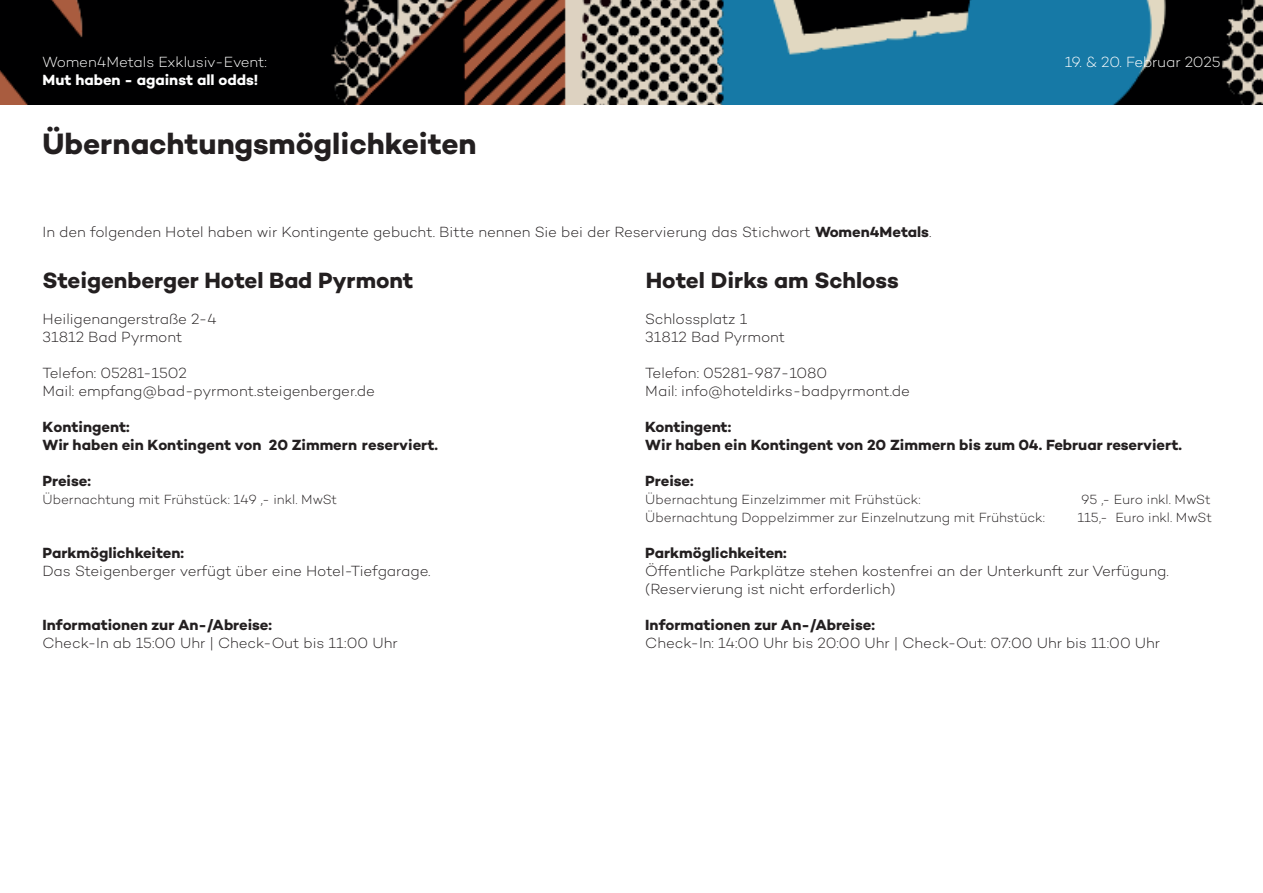
<style>
.page{position:relative;width:1263px;height:893px;background:#fff}
.page>*{position:absolute;margin:0;border:0;box-sizing:border-box;transform-origin:0 0}
.t1{font:700 30px "Campton";letter-spacing:-.005em;color:#231f20}
.t2{font:700 22.5px "Campton";letter-spacing:-.005em;color:#231f20}
.t3{font:300 15px/18px "Campton";letter-spacing:-.005em;color:#231f20}
.t4{font:700 15px/18px "Campton";color:#231f20}
.t5{font:300 15px "Campton";letter-spacing:-.01em;color:#fff}
.t6{font:700 15px "Campton";color:#fff}
.t7{font:300 13.5px "Campton";color:#231f20}
.s1{font-weight:700}
</style>
<div class="page">
<img style="left:0;top:0;width:1263px;height:104px">
<p class="t5" style="left:43px;top:52px;width:226px">Women4Metals Exklusiv-Event:</p>
<p class="t6" style="left:43px;top:70px;width:217px">Mut haben - against all odds!</p>
<h1 class="t1" style="left:43px;top:125px;width:436px">Übernachtungsmöglichkeiten</h1>
<p class="t3" style="left:43px;top:223px;width:890px">In den folgenden Hotel haben wir Kontingente gebucht. Bitte nennen Sie bei der Reservierung das Stichwort <span class="s1">Women4Metals</span>.</p>
<p class="t5" style="left:1065px;top:52px;width:157px">19. &amp; 20. Februar 2025</p>
<h2 class="t2" style="left:43px;top:266px;width:372px">Steigenberger Hotel Bad Pyrmont</h2>
<p class="t3" style="left:43px;top:309px;width:176px">Heiligenangerstraße 2-4<br>31812 Bad Pyrmont</p>
<p class="t3" style="left:43px;top:363px;width:334px">Telefon: 05281-1502<br>Mail: empfang@bad-pyrmont.steigenberger.de</p>
<p class="t4" style="left:43px;top:417px;width:397px">Kontingent:<br>Wir haben ein Kontingent von 20 Zimmern reserviert.</p>
<p class="t4" style="left:43px;top:471px;width:50px">Preise:</p>
<p class="t7" style="left:43px;top:491px;width:296px">Übernachtung mit Frühstück: 149 ,- inkl. MwSt</p>
<p class="t4" style="left:43px;top:544px;width:143px">Parkmöglichkeiten:</p>
<p class="t3" style="left:43px;top:562px;width:390px">Das Steigenberger verfügt über eine Hotel-Tiefgarage.</p>
<p class="t4" style="left:43px;top:616px;width:231px">Informationen zur An-/Abreise:</p>
<p class="t3" style="left:43px;top:634px;width:357px">Check-In ab 15:00 Uhr | Check-Out bis 11:00 Uhr</p>
<h2 class="t2" style="left:646px;top:266px;width:255px">Hotel Dirks am Schloss</h2>
<p class="t3" style="left:645px;top:310px;width:141px">Schlossplatz 1<br>31812 Bad Pyrmont</p>
<p class="t3" style="left:645px;top:364px;width:266px">Telefon: 05281-987-1080<br>Mail: info@hoteldirks-badpyrmont.de</p>
<p class="t4" style="left:645px;top:418px;width:538px">Kontingent:<br>Wir haben ein Kontingent von 20 Zimmern bis zum 04. Februar reserviert.</p>
<p class="t4" style="left:645px;top:472px;width:50px">Preise:</p>
<p class="t7" style="left:645px;top:491px;width:277px">Übernachtung Einzelzimmer mit Frühstück:</p>
<p class="t7" style="left:1081px;top:491px;width:131px">95 ,- Euro inkl. MwSt</p>
<p class="t7" style="left:645px;top:509px;width:401px">Übernachtung Doppelzimmer zur Einzelnutzung mit Frühstück:</p>
<p class="t7" style="left:1077px;top:509px;width:136px">115,- Euro inkl. MwSt</p>
<p class="t4" style="left:645px;top:544px;width:143px">Parkmöglichkeiten:</p>
<p class="t3" style="left:645px;top:562px;width:525px">Öffentliche Parkplätze stehen kostenfrei an der Unterkunft zur Verfügung. (Reservierung ist nicht erforderlich)</p>
<p class="t4" style="left:645px;top:616px;width:231px">Informationen zur An-/Abreise:</p>
<p class="t3" style="left:645px;top:634px;width:516px">Check-In: 14:00 Uhr bis 20:00 Uhr | Check-Out: 07:00 Uhr bis 11:00 Uhr</p>
</div>
